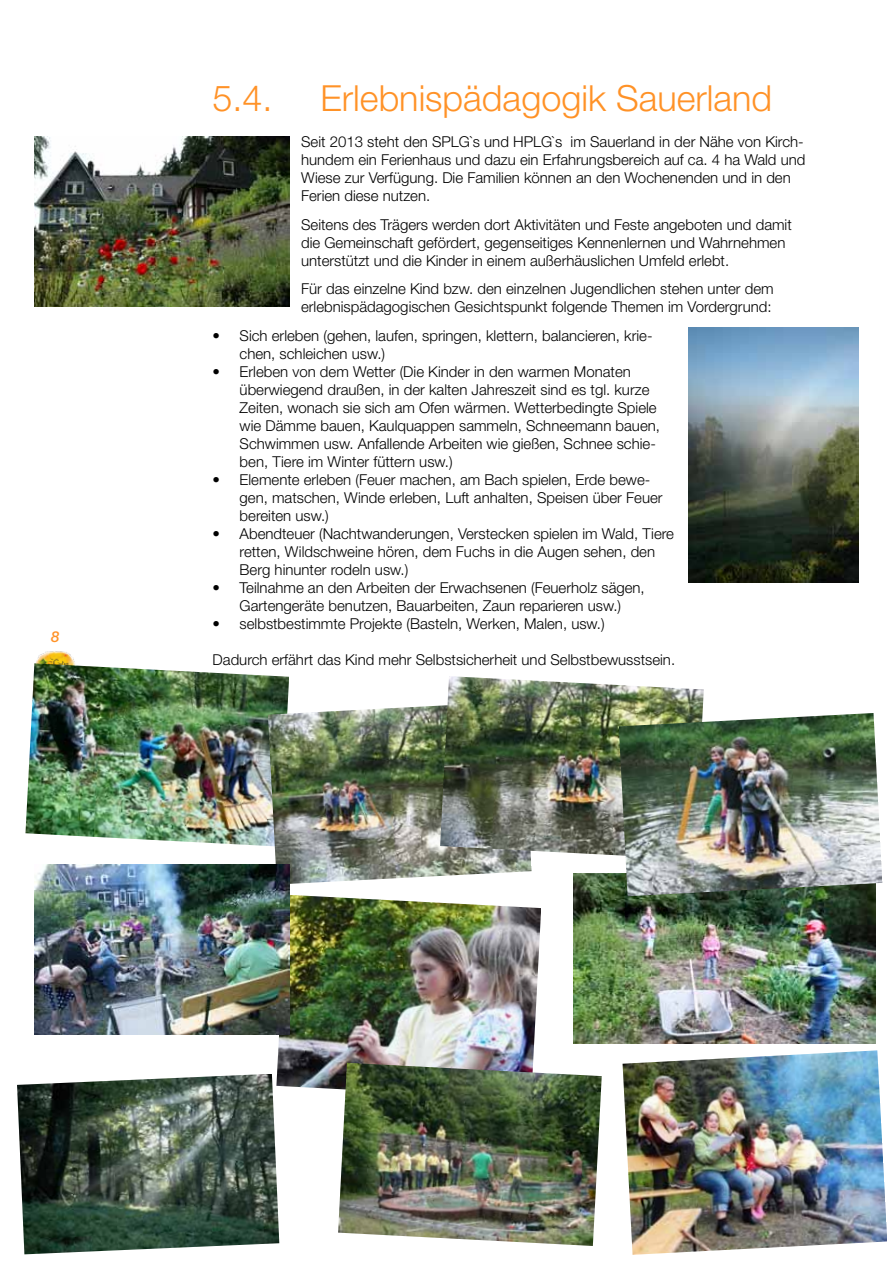
<style>
.page{position:relative;width:893px;height:1263px;background:#fff}
.page>*{position:absolute;margin:0;border:0;box-sizing:border-box;transform-origin:0 0}
.t1{font:300 36px "Helvetica Neue LT Std";color:#ff9227}
.t2{font:300 15px/18px "Helvetica Neue LT Std";color:#000}
.t3{font:italic 500 15px "Helvetica Neue LT Std";color:#ff9227}
</style>
<div class="page">
<img style="left:36px;top:651px;width:39px;height:12px">
<img style="left:574px;top:874px;width:302px;height:170px">
<img style="left:34px;top:136px;width:256px;height:170px">
<img style="left:689px;top:327px;width:169px;height:256px">
<img style="left:25px;top:663px;width:264px;height:183px">
<img style="left:268px;top:701px;width:264px;height:183px">
<img style="left:440px;top:676px;width:264px;height:183px">
<img style="left:619px;top:713px;width:263px;height:183px">
<img style="left:17px;top:1074px;width:262px;height:180px">
<img style="left:276px;top:895px;width:265px;height:204px">
<img style="left:622px;top:1050px;width:265px;height:205px">
<img style="left:34px;top:864px;width:255px;height:170px">
<img style="left:338px;top:1063px;width:264px;height:183px">
<p class="t3" style="left:51px;top:628px;width:10px">8</p>
<h1 class="t1" style="left:213px;top:76px;width:62px">5.4.</h1>
<h1 class="t1" style="left:321px;top:76px;width:453px">Erlebnispädagogik Sauerland</h1>
<p class="t2" style="left:301px;top:132px;width:506px">Seit 2013 steht den SPLG`s und HPLG`s im Sauerland in der Nähe von Kirch&shy;hundem ein Ferienhaus und dazu ein Erfahrungsbereich auf ca. 4 ha Wald und Wiese zur Verfügung. Die Familien können an den Wochenenden und in den Ferien diese nutzen.</p>
<p class="t2" style="left:301px;top:215px;width:492px">Seitens des Trägers werden dort Aktivitäten und Feste angeboten und damit die Gemeinschaft gefördert, gegenseitiges Kennenlernen und Wahrnehmen unterstützt und die Kinder in einem außerhäuslichen Umfeld erlebt.</p>
<p class="t2" style="left:301px;top:280px;width:474px">Für das einzelne Kind bzw. den einzelnen Jugendlichen stehen unter dem erlebnispädagogischen Gesichtspunkt folgende Themen im Vordergrund:</p>
<p class="t2" style="left:240px;top:326px;width:414px;text-indent:-27px">• Sich erleben (gehen, laufen, springen, klettern, balancieren, krie&shy;chen, schleichen usw.)</p>
<p class="t2" style="left:240px;top:362px;width:422px;text-indent:-27px">• Erleben von dem Wetter (Die Kinder in den warmen Monaten überwiegend draußen, in der kalten Jahreszeit sind es tgl. kurze Zeiten, wonach sie sich am Ofen wärmen. Wetterbedingte Spiele wie Dämme bauen, Kaulquappen sammeln, Schneemann bauen, Schwimmen usw. Anfallende Arbeiten wie gießen, Schnee schie&shy;ben, Tiere im Winter füttern usw.)</p>
<p class="t2" style="left:240px;top:470px;width:424px;text-indent:-27px">• Elemente erleben (Feuer machen, am Bach spielen, Erde bewe&shy;gen, matschen, Winde erleben, Luft anhalten, Speisen über Feuer bereiten usw.)</p>
<p class="t2" style="left:240px;top:524px;width:436px;text-indent:-27px">• Abendteuer (Nachtwanderungen, Verstecken spielen im Wald, Tiere retten, Wildschweine hören, dem Fuchs in die Augen sehen, den<br>Berg hinunter rodeln usw.)</p>
<p class="t2" style="left:213px;top:578px;width:434px;text-align:center">• Teilnahme an den Arbeiten der Erwachsenen (Feuerholz sägen,<br>Gartengeräte benutzen, Bauarbeiten, Zaun reparieren usw.)</p>
<p class="t2" style="left:213px;top:614px;width:394px">• selbstbestimmte Projekte (Basteln, Werken, Malen, usw.)</p>
<p class="t2" style="left:213px;top:650px;width:464px">Dadurch erfährt das Kind mehr Selbstsicherheit und Selbstbewusstsein.</p>
</div>
